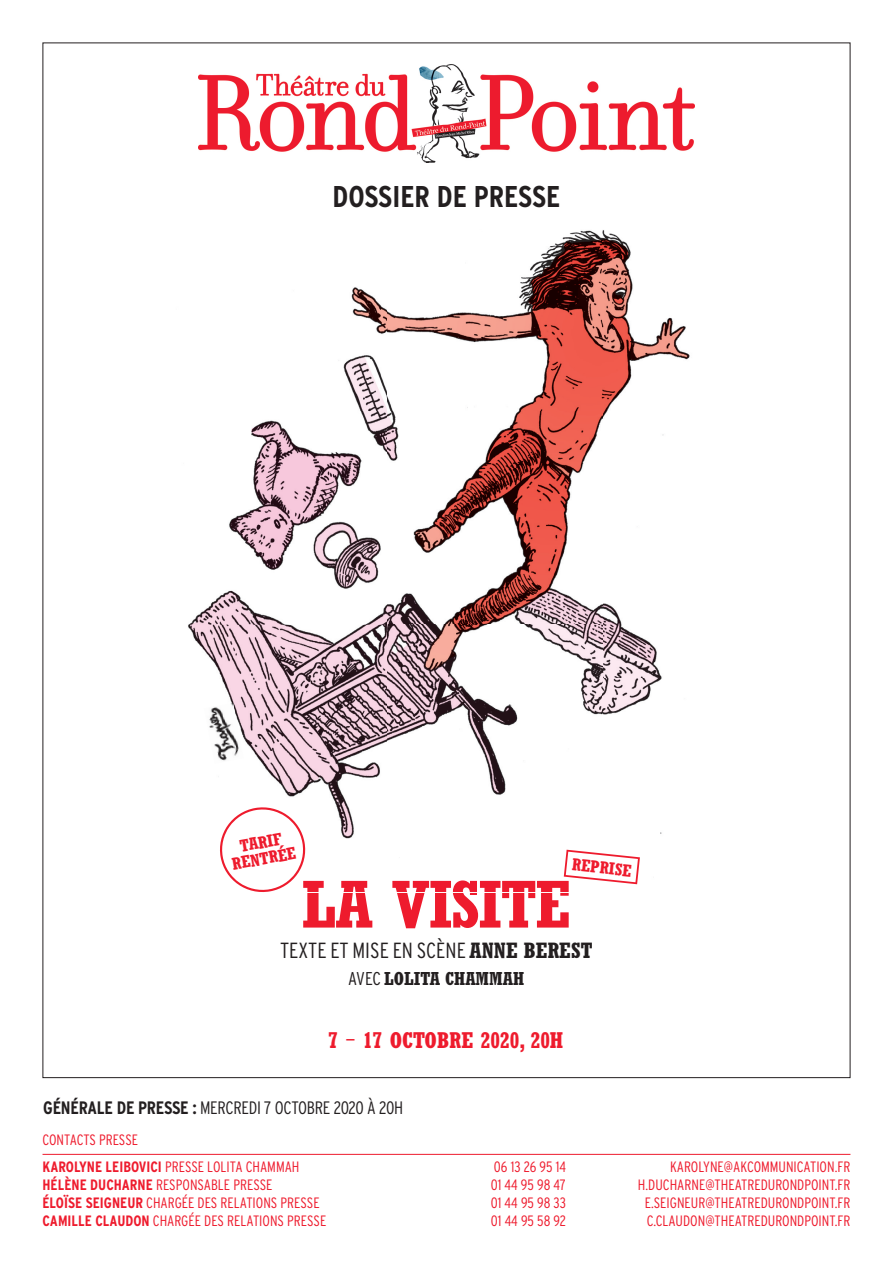
<style>
.page{position:relative;width:893px;height:1263px;background:#fff}
.page>*{position:absolute;margin:0;border:0;box-sizing:border-box;transform-origin:0 0}
.t1{font:700 condensed 66.45px "Rockwell";letter-spacing:-.015em;color:#ee1b2d}
.t2{font:700 condensed 30px "Interstate";color:#231f20}
.Type_repère_biograph{font:700 condensed 22.5px "Rockwell";color:#ee1b2d}
.t3{font:300 condensed 21.9px "Interstate";color:#231f20}
.t4{font:700 condensed 18.45px "Rockwell";color:#231f20}
.t5{font:300 condensed 18px "Interstate";letter-spacing:-.015em;color:#231f20}
.t6{font:700 condensed 17.1px/16.5px "Rockwell";color:#ee1b2d;text-align:center}
.t7{font:300 condensed 15px/26.5px "Interstate";color:#ee1b2d}
.s1{font-family:"Rockwell";font-weight:700}
.s2{font-family:"Interstate";font-weight:300}
.s3{font-weight:700}
</style>
<div class="page">
<img style="left:199px;top:64px;width:495px;height:99px">
<hr style="left:43px;top:1154px;width:807px;height:1px;background:#ee1b2d">
<img style="left:188px;top:230px;width:502px;height:655px">
<img style="left:309px;top:880px;width:260px;height:12px">
<img style="left:204px;top:703px;width:40px;height:61px">
<svg style="left:564px;top:850px;width:76px;height:34px"></svg>
<svg style="left:217px;top:804px;width:92px;height:88px"></svg>
<h2 class="t2" style="left:333px;top:180px;width:229px">DOSSIER DE PRESSE</h2>
<p class="t6" style="left:228px;top:839px;width:66px;rotate:-10deg">TARIF<br>RENTRÉE</p>
<p class="t6" style="left:573px;top:856px;width:61px;rotate:6deg">REPRISE</p>
<p class="t1" style="left:302px;top:865px;width:271px">LA VISITE</p>
<p class="t3" style="left:280px;top:938px;width:314px">TEXTE ET MISE EN SCÈNE <span class="s1">ANNE BEREST</span></p>
<p class="t4" style="left:348px;top:968px;width:177px"><span class="s2">AVEC</span> LOLITA CHAMMAH</p>
<p class="Type_repère_biograph" style="left:328px;top:1027px;width:236px">7 <span class="s2">—</span> 17 OCTOBRE 2020, 20H</p>
<p class="t5" style="left:43px;top:1097px;width:362px"><span class="s3">GÉNÉRALE DE PRESSE :</span> MERCREDI 7 OCTOBRE 2020 À 20H</p>
<p class="t7" style="left:43px;top:1127px;width:258px">CONTACTS PRESSE<br><span class="s3">KAROLYNE LEIBOVICI</span> PRESSE LOLITA CHAMMAH</p>
<p class="t7" style="left:494px;top:1153px;width:74px">06 13 26 95 14</p>
<p class="t7" style="left:670px;top:1153px;width:182px">KAROLYNE@AKCOMMUNICATION.FR</p>
<p class="t7" style="left:43px;top:1171px;width:231px"><span class="s3">HÉLÈNE DUCHARNE</span> RESPONSABLE PRESSE</p>
<p class="t7" style="left:491px;top:1171px;width:77px">01 44 95 98 47</p>
<p class="t7" style="left:638px;top:1171px;width:214px">H.DUCHARNE@THEATREDURONDPOINT.FR</p>
<p class="t7" style="left:43px;top:1189px;width:279px"><span class="s3">ÉLOÏSE SEIGNEUR</span> CHARGÉE DES RELATIONS PRESSE</p>
<p class="t7" style="left:491px;top:1189px;width:77px">01 44 95 98 33</p>
<p class="t7" style="left:645px;top:1189px;width:207px">E.SEIGNEUR@THEATREDURONDPOINT.FR</p>
<p class="t7" style="left:43px;top:1207px;width:285px"><span class="s3">CAMILLE CLAUDON</span> CHARGÉE DES RELATIONS PRESSE</p>
<p class="t7" style="left:491px;top:1207px;width:77px">01 44 95 58 92</p>
<p class="t7" style="left:647px;top:1207px;width:205px">C.CLAUDON@THEATREDURONDPOINT.FR</p>
</div>
